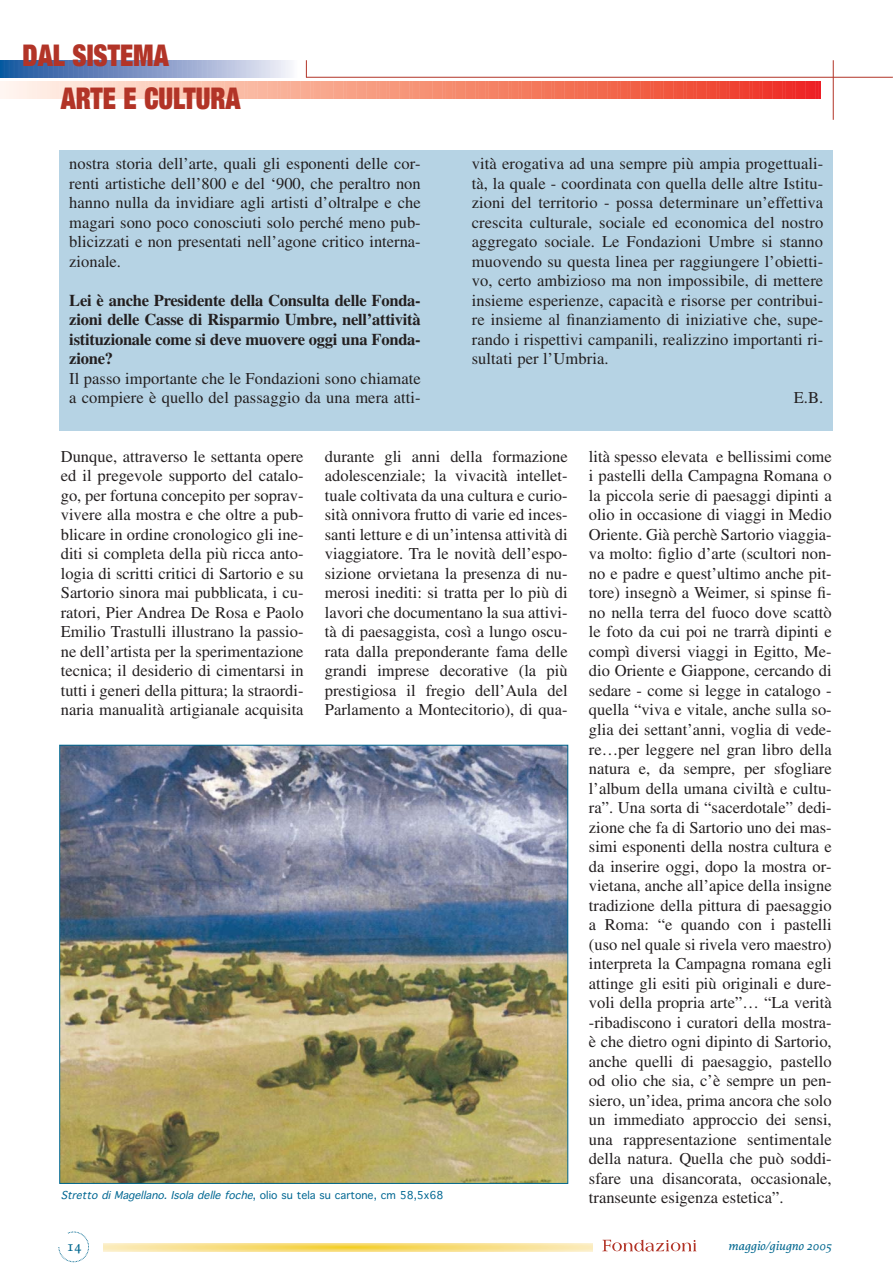
<style>
.page{position:relative;width:893px;height:1285px;background:#fff}
.page>*{position:absolute;margin:0;border:0;box-sizing:border-box;transform-origin:0 0}
.t1{font:900 expanded 30px "Helvetica Neue";color:#b23427;scale:.88 1}
.t2{font:16.5px/19.5px "Times";color:#231f20;text-align:justify}
.t3{font:700 16.5px/19.5px "Times";letter-spacing:-.015em;color:#231f20;text-align:justify}
.t4{font:500 15px "Proforma";color:#00678f}
.t5{font:italic 500 12.75px "Proforma";color:#00678f}
.t6{font:italic 10.5px "Geneva";color:#006792}
.s1{font-style:normal}
</style>
<div class="page">
<svg style="left:104px;top:1243px;width:489px;height:8px;background:#f8df87"></svg>
<svg style="left:58px;top:1231px;width:31px;height:30px"></svg>
<svg style="left:602px;top:1239px;width:94px;height:12px"></svg>
<hr style="left:306px;top:77px;width:587px;height:1px;background:#b23427">
<hr style="left:833px;top:60px;width:1px;height:60px;background:#b23427">
<svg style="left:0;top:60px;width:821px;height:38px"></svg>
<img style="left:61px;top:746px;width:505px;height:435px">
<div style="left:59px;top:149px;width:774px;height:281px;background:#b6d3e4"></div>
<h1 class="t1" style="left:23px;top:45px;width:168px">DAL SISTEMA</h1>
<h1 class="t1" style="left:61px;top:87px;width:206px">ARTE E CULTURA</h1>
<p class="t2" style="left:69px;top:155px;width:353px">nostra storia dell’arte, quali gli esponenti delle cor&shy;renti artistiche dell’800 e del ‘900, che peraltro non hanno nulla da invidiare agli artisti d’oltralpe e che magari sono poco conosciuti solo perché meno pub&shy;blicizzati e non presentati nell’agone critico interna&shy;zionale.</p>
<p class="t3" style="left:69px;top:292px;width:353px">Lei è anche Presidente della Consulta delle Fonda&shy;zioni delle Casse di Risparmio Umbre, nell’attività istituzionale come si deve muovere oggi una Fonda&shy;zione?</p>
<p class="t2" style="left:69px;top:370px;width:353px">Il passo importante che le Fondazioni sono chiamate a compiere è quello del passaggio da una mera atti-</p>
<p class="t2" style="left:472px;top:155px;width:353px">vità erogativa ad una sempre più ampia progettuali&shy;tà, la quale - coordinata con quella delle altre Istitu&shy;zioni del territorio - possa determinare un’effettiva crescita culturale, sociale ed economica del nostro aggregato sociale. Le Fondazioni Umbre si stanno muovendo su questa linea per raggiungere l’obietti&shy;vo, certo ambizioso ma non impossibile, di mettere insieme esperienze, capacità e risorse per contribui&shy;re insieme al finanziamento di iniziative che, supe&shy;rando i rispettivi campanili, realizzino importanti ri&shy;sultati per l’Umbria.</p>
<p class="t2" style="left:794px;top:389px;width:31px">E.B.</p>
<p class="t2" style="left:61px;top:448px;width:244px">Dunque, attraverso le settanta opere ed il pregevole supporto del catalo&shy;go, per fortuna concepito per soprav&shy;vivere alla mostra e che oltre a pub&shy;blicare in ordine cronologico gli ine&shy;diti si completa della più ricca anto&shy;logia di scritti critici di Sartorio e su Sartorio sinora mai pubblicata, i cu&shy;ratori, Pier Andrea De Rosa e Paolo Emilio Trastulli illustrano la passio&shy;ne dell’artista per la sperimentazione tecnica; il desiderio di cimentarsi in tutti i generi della pittura; la straordi&shy;naria manualità artigianale acquisita</p>
<p class="t2" style="left:325px;top:448px;width:244px">durante gli anni della formazione adolescenziale; la vivacità intellet&shy;tuale coltivata da una cultura e curio&shy;sità onnivora frutto di varie ed inces&shy;santi letture e di un’intensa attività di viaggiatore. Tra le novità dell’espo&shy;sizione orvietana la presenza di nu&shy;merosi inediti: si tratta per lo più di lavori che documentano la sua attivi&shy;tà di paesaggista, così a lungo oscu&shy;rata dalla preponderante fama delle grandi imprese decorative (la più prestigiosa il fregio dell’Aula del Parlamento a Montecitorio), di qua-</p>
<p class="t2" style="left:589px;top:448px;width:244px">lità spesso elevata e bellissimi come i pastelli della Campagna Romana o la piccola serie di paesaggi dipinti a olio in occasione di viaggi in Medio Oriente. Già perchè Sartorio viaggia&shy;va molto: figlio d’arte (scultori non&shy;no e padre e quest’ultimo anche pit&shy;tore) insegnò a Weimer, si spinse fi&shy;no nella terra del fuoco dove scattò le foto da cui poi ne trarrà dipinti e compì diversi viaggi in Egitto, Me&shy;dio Oriente e Giappone, cercando di sedare - come si legge in catalogo - quella “viva e vitale, anche sulla so&shy;glia dei settant’anni, voglia di vede&shy;re…per leggere nel gran libro della natura e, da sempre, per sfogliare l’album della umana civiltà e cultu&shy;ra”. Una sorta di “sacerdotale” dedi&shy;zione che fa di Sartorio uno dei mas&shy;simi esponenti della nostra cultura e da inserire oggi, dopo la mostra or&shy;vietana, anche all’apice della insigne tradizione della pittura di paesaggio a Roma: “e quando con i pastelli (uso nel quale si rivela vero maestro) interpreta la Campagna romana egli attinge gli esiti più originali e dure&shy;voli della propria arte”… “La verità -ribadiscono i curatori della mostra&shy;è che dietro ogni dipinto di Sartorio, anche quelli di paesaggio, pastello od olio che sia, c’è sempre un pen&shy;siero, un’idea, prima ancora che solo un immediato approccio dei sensi, una rappresentazione sentimentale della natura. Quella che può soddi&shy;sfare una disancorata, occasionale, transeunte esigenza estetica”.</p>
<p class="t6" style="left:61px;top:1190px;width:384px">Stretto di Magellano. Isola delle foche<span class="s1">, o l i o s u t e l a s u c a r t o n e , c m 5 8 , 5 x 6 8</span></p>
<p class="t4" style="left:67px;top:1240px;width:16px">14</p>
<p class="t5" style="left:728px;top:1240px;width:105px">maggio/giugno 2005</p>
</div>
